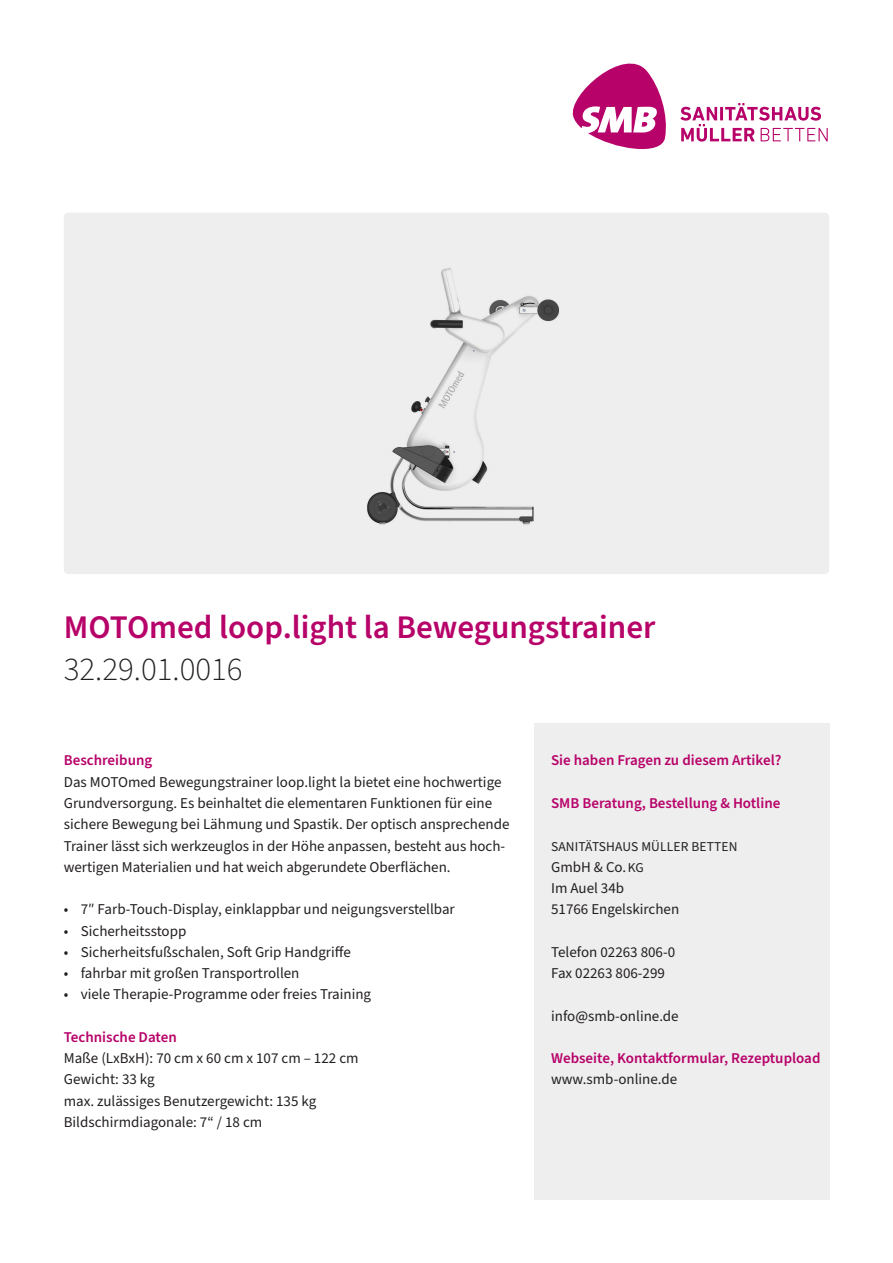
<style>
.page{position:relative;width:893px;height:1263px;background:#fff}
.page>*{position:absolute;margin:0;border:0;box-sizing:border-box;transform-origin:0 0}
._01_H1{font:600 33px "Source Sans Pro";color:#b70369}
._01_H2{font:300 33px "Source Sans Pro";color:#231f20}
._02_G1{font:15px/21.3px "Source Sans Pro";color:#231f20}
._02_G1-2{font:600 15px "Source Sans Pro";color:#b70369}
._02_G1-3{font:13.5px "Source Sans Pro";letter-spacing:.01em;color:#231f20}
.s1{font-size:13.5px}
</style>
<div class="page">
<div style="left:534px;top:723px;width:295px;height:476px;background:#eeeeef"></div>
<svg style="left:572px;top:63px;width:94px;height:86px"></svg>
<svg style="left:680px;top:103px;width:148px;height:39px"></svg>
<div style="left:64px;top:213px;width:765px;height:361px;background:#eeeeef;border-radius:4px"></div>
<img style="left:367px;top:268px;width:192px;height:257px">
<p class="_01_H1" style="left:64px;top:605px;width:593px">MOTOmed loop.light la Bewegungstrainer</p>
<p class="_01_H2" style="left:64px;top:647px;width:180px">32.29.01.0016</p>
<p class="_02_G1-2" style="left:64px;top:750px;width:90px">Beschreibung</p>
<p class="_02_G1" style="left:64px;top:771px;width:447px">Das MOTOmed Bewegungstrainer loop.light la bietet eine hochwertige Grundversorgung. Es beinhaltet die elementaren Funktionen für eine sichere Bewegung bei Lähmung und Spastik. Der optisch ansprechende Trainer lässt sich werkzeuglos in der Höhe anpassen, besteht aus hoch&shy;wertigen Materialien und hat weich abgerundete Oberflächen.</p>
<p class="_02_G1" style="left:64px;top:899px;width:393px">• 7″ Farb-Touch-Display, einklappbar und neigungsverstellbar</p>
<p class="_02_G1" style="left:64px;top:920px;width:124px">• Sicherheitsstopp</p>
<p class="_02_G1" style="left:64px;top:942px;width:289px">• Sicherheitsfußschalen, Soft Grip Handgriffe</p>
<p class="_02_G1" style="left:64px;top:963px;width:237px">• fahrbar mit großen Transportrollen</p>
<p class="_02_G1" style="left:64px;top:984px;width:309px">• viele Therapie-Programme oder freies Training</p>
<p class="_02_G1-2" style="left:64px;top:1027px;width:114px">Technische Daten</p>
<p class="_02_G1" style="left:64px;top:1048px;width:296px">Maße (LxBxH): 70 cm x 60 cm x 107 cm – 122 cm<br>Gewicht: 33 kg<br>max. zulässiges Benutzergewicht: 135 kg<br>Bildschirmdiagonale: 7“ / 18 cm</p>
<p class="_02_G1-2" style="left:551px;top:750px;width:232px">Sie haben Fragen zu diesem Artikel?</p>
<p class="_02_G1-2" style="left:551px;top:793px;width:231px">SMB Beratung, Bestellung &amp; Hotline</p>
<p class="_02_G1-3" style="left:551px;top:837px;width:188px">SANITÄTSHAUS MÜLLER BETTEN</p>
<p class="_02_G1" style="left:551px;top:857px;width:130px">GmbH &amp; Co. <span class="s1">KG<br></span>Im Auel 34b<br>51766 Engelskirchen</p>
<p class="_02_G1" style="left:551px;top:942px;width:126px">Telefon 02263 806-0</p>
<p class="_02_G1" style="left:551px;top:963px;width:115px">Fax 02263 806-299</p>
<p class="_02_G1" style="left:551px;top:1005px;width:129px">info@smb-online.de</p>
<p class="_02_G1-2" style="left:551px;top:1048px;width:271px">Webseite, Kontaktformular, Rezeptupload</p>
<p class="_02_G1" style="left:551px;top:1069px;width:128px">www.smb-online.de</p>
</div>
